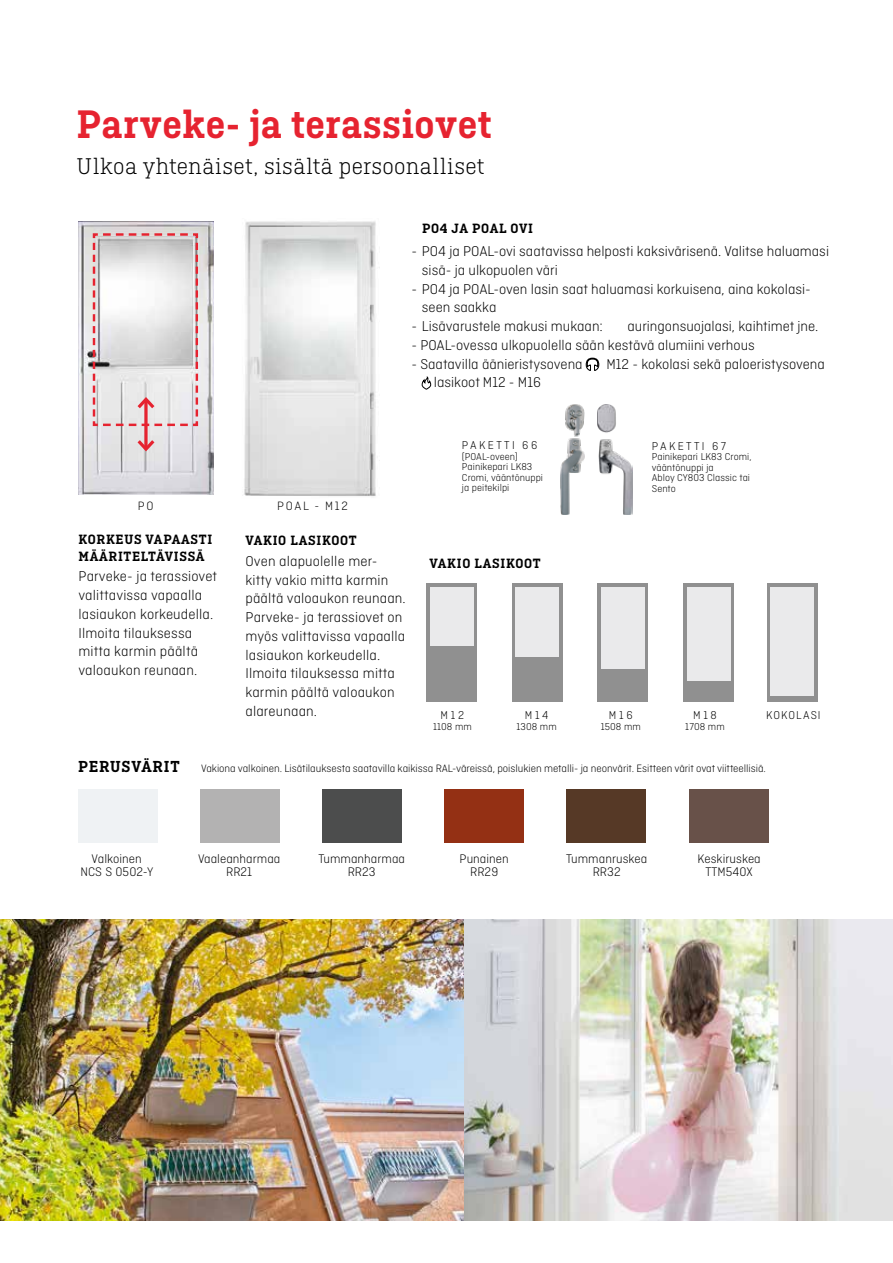
<style>
.page{position:relative;width:893px;height:1263px;background:#fff}
.page>*{position:absolute;margin:0;border:0;box-sizing:border-box;transform-origin:0 0}
.t1{font:600 42px "Ciutadella Slab";letter-spacing:.01em;color:#e62330}
.t2{font:300 24px "Ciutadella Slab";letter-spacing:.015em;color:#000}
.t3{font:600 16.8px "Ciutadella Slab";letter-spacing:.05em;color:#000}
.t4{font:300 15px/18.8px "Ciutadella";color:#000}
.t5{font:600 14.25px/16.5px "Ciutadella Slab";letter-spacing:.05em;color:#000}
.t6{font:300 13.05px/13px "Ciutadella";letter-spacing:.005em;color:#000;text-align:center}
.t7{font:300 12.75px "Ciutadella";letter-spacing:.135em;color:#000}
.t8{font:300 12px "Ciutadella";letter-spacing:.2em;color:#000}
.t9{font:300 12px "Ciutadella";letter-spacing:.08em;color:#000}
.t10{font:300 11.25px "Ciutadella";letter-spacing:-.005em;color:#000}
.t11{font:300 10.5px/10.5px "Ciutadella";letter-spacing:.005em;color:#000}
</style>
<div class="page">
<img style="left:463px;top:920px;width:430px;height:300px">
<img style="left:0;top:920px;width:463px;height:300px">
<img style="left:244px;top:221px;width:132px;height:276px">
<svg style="left:586px;top:358px;width:13px;height:13px"></svg>
<svg style="left:422px;top:376px;width:9px;height:14px"></svg>
<div style="left:512px;top:583px;width:50px;height:118px;background:#909090"></div>
<div style="left:516px;top:587px;width:43px;height:70px;background:#eaeaeb"></div>
<div style="left:427px;top:583px;width:50px;height:118px;background:#909090"></div>
<div style="left:430px;top:587px;width:43px;height:59px;background:#eaeaeb"></div>
<div style="left:767px;top:583px;width:50px;height:118px;background:#909090"></div>
<div style="left:770px;top:587px;width:44px;height:109px;background:#eaeaeb"></div>
<div style="left:598px;top:583px;width:50px;height:118px;background:#909090"></div>
<div style="left:601px;top:587px;width:43px;height:82px;background:#eaeaeb"></div>
<div style="left:683px;top:583px;width:51px;height:118px;background:#909090"></div>
<div style="left:687px;top:587px;width:43px;height:94px;background:#eaeaeb"></div>
<div style="left:78px;top:789px;width:80px;height:53px;background:#eff2f4"></div>
<div style="left:200px;top:789px;width:80px;height:53px;background:#b3b2b2"></div>
<div style="left:444px;top:789px;width:80px;height:53px;background:#943014"></div>
<div style="left:567px;top:789px;width:79px;height:53px;background:#563926"></div>
<div style="left:322px;top:789px;width:80px;height:53px;background:#4c4d4d"></div>
<div style="left:689px;top:789px;width:79px;height:54px;background:#685149"></div>
<img style="left:79px;top:222px;width:134px;height:273px">
<svg style="left:144px;top:427px;width:4px;height:10px"></svg>
<svg style="left:92px;top:232px;width:107px;height:195px"></svg>
<svg style="left:134px;top:437px;width:24px;height:17px"></svg>
<img style="left:598px;top:404px;width:34px;height:111px">
<img style="left:561px;top:404px;width:24px;height:111px">
<h1 class="t1" style="left:77px;top:100px;width:417px">Parveke- ja terassiovet</h1>
<h2 class="t2" style="left:77px;top:153px;width:410px">Ulkoa yhtenäiset, sisältä persoonalliset</h2>
<p class="t5" style="left:422px;top:220px;width:113px">PO4 JA POAL OVI</p>
<p class="t4" style="left:422px;top:242px;width:409px;text-indent:-10px">- PO4 ja POAL-ovi saatavissa helposti kaksivärisenä. Valitse haluamasi sisä- ja ulkopuolen väri</p>
<p class="t4" style="left:422px;top:279px;width:390px;text-indent:-10px">- PO4 ja POAL-oven lasin saat haluamasi korkuisena, aina kokolasi&shy;seen saakka</p>
<p class="t4" style="left:411px;top:317px;width:193px">- Lisävarustele makusi mukaan:</p>
<p class="t4" style="left:627px;top:317px;width:192px">auringonsuojalasi, kaihtimet jne.</p>
<p class="t4" style="left:411px;top:335px;width:345px">- POAL-ovessa ulkopuolella sään kestävä alumiini verhous</p>
<p class="t4" style="left:411px;top:354px;width:173px">- Saatavilla äänieristysovena</p>
<p class="t4" style="left:606px;top:354px;width:220px">M12 - kokolasi sekä paloeristysovena</p>
<p class="t4" style="left:434px;top:373px;width:109px">lasikoot M12 - M16</p>
<p class="t7" style="left:138px;top:499px;width:17px">PO</p>
<p class="t7" style="left:277px;top:499px;width:72px">POAL - M12</p>
<p class="t5" style="left:245px;top:532px;width:113px">VAKIO LASIKOOT</p>
<p class="t4" style="left:245px;top:552px;width:162px">Oven alapuolelle mer&shy;kitty vakio mitta karmin päältä valoaukon reunaan.<br>Parveke- ja terassiovet on myös valittavissa vapaalla lasiaukon korkeudella.<br>Ilmoita tilauksessa mitta karmin päältä valoaukon alareunaan.</p>
<p class="t5" style="left:79px;top:531px;width:135px">KORKEUS VAPAASTI<br>MÄÄRITELTÄVISSÄ</p>
<p class="t4" style="left:79px;top:567px;width:140px">Parveke- ja terassiovet valittavissa vapaalla lasiaukon korkeudella.<br>Ilmoita tilauksessa mitta karmin päältä valoaukon reunaan.</p>
<p class="t8" style="left:462px;top:439px;width:77px">PAKETTI 66</p>
<p class="t11" style="left:462px;top:451px;width:83px">(POAL-oveen)<br>Painikepari LK83<br>Cromi, vääntönuppi ja peitekilpi</p>
<p class="t5" style="left:429px;top:555px;width:113px">VAKIO LASIKOOT</p>
<p class="t8" style="left:440px;top:709px;width:25px">M12</p>
<p class="t11" style="left:433px;top:722px;width:40px">1108 mm</p>
<p class="t8" style="left:525px;top:709px;width:25px">M14</p>
<p class="t11" style="left:516px;top:722px;width:42px">1308 mm</p>
<p class="t8" style="left:652px;top:439px;width:76px">PAKETTI 67</p>
<p class="t11" style="left:652px;top:452px;width:101px">Painikepari LK83 Cromi, vääntönuppi ja<br>Abloy CY803 Classic tai<br>Sento</p>
<p class="t8" style="left:609px;top:709px;width:25px">M16</p>
<p class="t11" style="left:601px;top:722px;width:42px">1508 mm</p>
<p class="t8" style="left:693px;top:709px;width:25px">M18</p>
<p class="t11" style="left:685px;top:722px;width:41px">1708 mm</p>
<p class="t9" style="left:766px;top:709px;width:56px">KOKOLASI</p>
<p class="t3" style="left:78px;top:757px;width:103px">PERUSVÄRIT</p>
<p class="t10" style="left:201px;top:762px;width:566px">Vakiona valkoinen. Lisätilauksesta saatavilla kaikissa RAL-väreissä, poislukien metalli- ja neonvärit. Esitteen värit ovat viitteellisiä.</p>
<p class="t6" style="left:80px;top:852px;width:74px">Valkoinen<br>NCS S 0502-Y</p>
<p class="t6" style="left:198px;top:852px;width:84px">Vaaleanharmaa<br>RR21</p>
<p class="t6" style="left:318px;top:852px;width:88px">Tummanharmaa<br>RR23</p>
<p class="t6" style="left:460px;top:852px;width:51px">Punainen<br>RR29</p>
<p class="t6" style="left:566px;top:852px;width:83px">Tummanruskea<br>RR32</p>
<p class="t6" style="left:698px;top:852px;width:65px">Keskiruskea<br>TTM540X</p>
</div>
